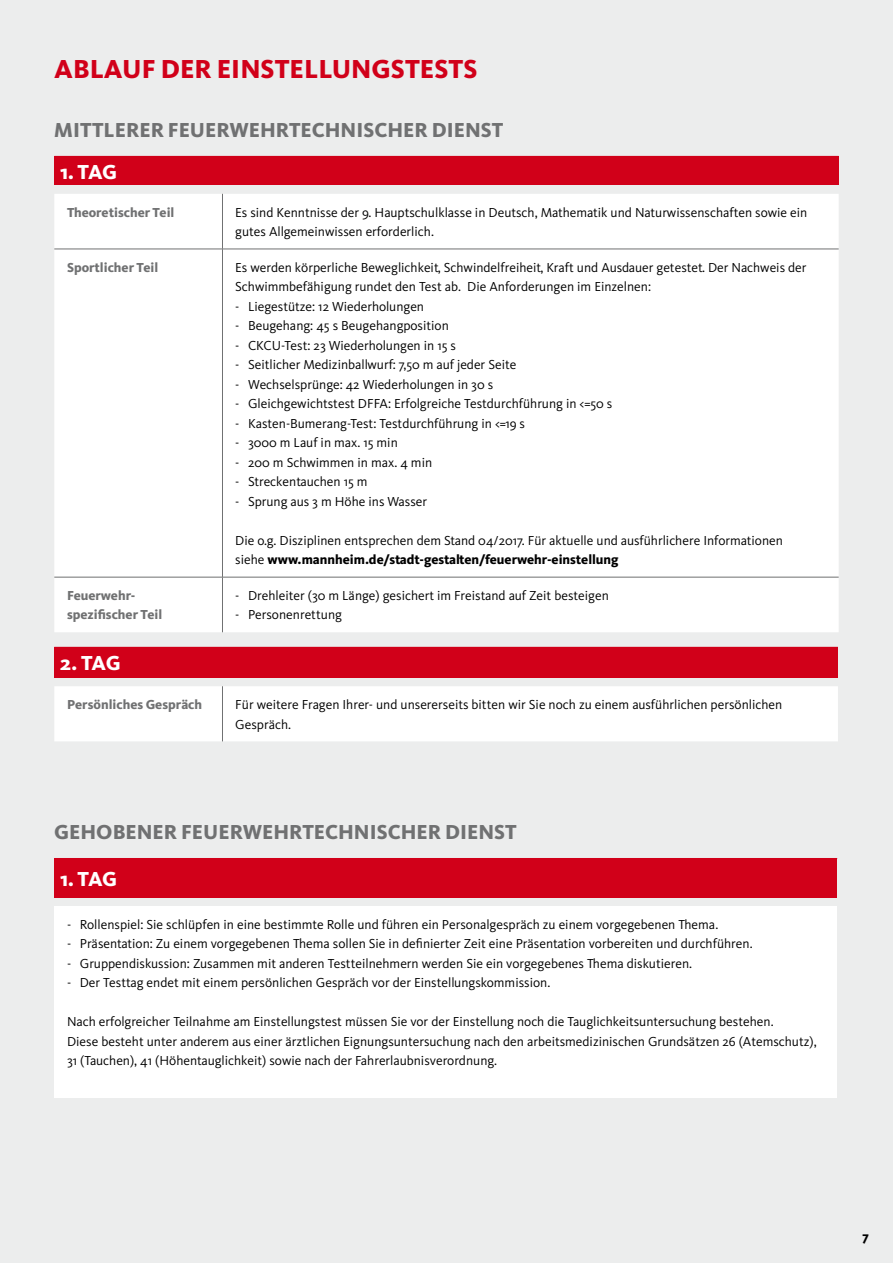
<style>
.page{position:relative;width:893px;height:1263px;background:#eceded}
.page>*{position:absolute;margin:0;border:0;box-sizing:border-box;transform-origin:0 0}
.t1{font:800 27px "Kievit";color:#d10019}
.t2{font:800 21px "Kievit";color:#707172}
.t3{font:800 21px "Kievit";letter-spacing:-.035em;color:#fff}
.t4{font:13.5px/19.5px "Kievit";color:#000}
.t5{font:800 13.5px/19.5px "Kievit";color:#707172}
.t6{font:800 13.5px "Kievit";color:#000}
.s1{font-weight:800}
</style>
<div class="page">
<div style="left:54px;top:156px;width:785px;height:29px;background:#d10019"></div>
<div style="left:54px;top:194px;width:785px;height:55px;background:#fff"></div>
<div style="left:54px;top:250px;width:785px;height:327px;background:#fff"></div>
<div style="left:54px;top:578px;width:785px;height:54px;background:#fff"></div>
<hr style="left:222px;top:194px;width:1px;height:55px;background:#707172">
<hr style="left:54px;top:249px;width:168px;height:1px;background:#707172">
<hr style="left:222px;top:249px;width:617px;height:1px;background:#707172">
<hr style="left:222px;top:249px;width:1px;height:328px;background:#707172">
<hr style="left:54px;top:577px;width:168px;height:1px;background:#707172">
<hr style="left:222px;top:577px;width:617px;height:1px;background:#707172">
<hr style="left:222px;top:577px;width:1px;height:55px;background:#707172">
<div style="left:54px;top:858px;width:783px;height:39px;background:#d10019"></div>
<div style="left:54px;top:906px;width:783px;height:192px;background:#fff"></div>
<div style="left:54px;top:647px;width:784px;height:31px;background:#d10019"></div>
<div style="left:54px;top:686px;width:784px;height:55px;background:#fff"></div>
<hr style="left:222px;top:686px;width:1px;height:55px;background:#707172">
<h1 class="t1" style="left:54px;top:52px;width:425px">ABLAUF DER EINSTELLUNGSTESTS</h1>
<h2 class="t2" style="left:54px;top:117px;width:451px">MITTLERER FEUERWEHRTECHNISCHER DIENST</h2>
<h2 class="t3" style="left:60px;top:159px;width:58px">1. TAG</h2>
<p class="t5" style="left:67px;top:202px;width:109px">Theoretischer Teil</p>
<p class="t4" style="left:235px;top:202px;width:574px">Es sind Kenntnisse der 9. Hauptschulklasse in Deutsch, Mathematik und Naturwissenschaften sowie ein gutes Allgemeinwissen erforderlich.</p>
<p class="t5" style="left:67px;top:257px;width:93px">Sportlicher Teil</p>
<p class="t4" style="left:235px;top:257px;width:573px">Es werden körperliche Beweglichkeit, Schwindelfreiheit, Kraft und Ausdauer getestet. Der Nachweis der<br>Schwimmbefähigung rundet den Test ab. Die Anforderungen im Einzelnen:</p>
<p class="t4" style="left:235px;top:296px;width:190px">- Liegestütze: 12 Wiederholungen</p>
<p class="t4" style="left:235px;top:316px;width:215px">- Beugehang: 45 s Beugehangposition</p>
<p class="t4" style="left:235px;top:335px;width:222px">- CKCU-Test: 23 Wiederholungen in 15 s</p>
<p class="t4" style="left:235px;top:355px;width:283px">- Seitlicher Medizinballwurf: 7,50 m auf jeder Seite</p>
<p class="t4" style="left:235px;top:374px;width:260px">- Wechselsprünge: 42 Wiederholungen in 30 s</p>
<p class="t4" style="left:235px;top:394px;width:379px">- Gleichgewichtstest DFFA: Erfolgreiche Testdurchführung in &lt;=50 s</p>
<p class="t4" style="left:235px;top:413px;width:291px">- Kasten-Bumerang-Test: Testdurchführung in &lt;=19 s</p>
<p class="t4" style="left:235px;top:433px;width:164px">- 3000 m Lauf in max. 15 min</p>
<p class="t4" style="left:235px;top:452px;width:198px">- 200 m Schwimmen in max. 4 min</p>
<p class="t4" style="left:235px;top:472px;width:134px">- Streckentauchen 15 m</p>
<p class="t4" style="left:235px;top:491px;width:193px">- Sprung aus 3 m Höhe ins Wasser</p>
<p class="t4" style="left:235px;top:530px;width:549px">Die o.g. Disziplinen entsprechen dem Stand 04/2017. Für aktuelle und ausführlichere Informationen siehe <span class="s1">www.mannheim.de/stadt-gestalten/feuerwehr-einstellung</span></p>
<p class="t5" style="left:67px;top:585px;width:97px">Feuerwehr&shy;spezifischer Teil</p>
<p class="t4" style="left:235px;top:585px;width:375px">- Drehleiter (30 m Länge) gesichert im Freistand auf Zeit besteigen</p>
<p class="t4" style="left:235px;top:605px;width:108px">- Personenrettung</p>
<h2 class="t3" style="left:60px;top:650px;width:62px">2. TAG</h2>
<p class="t5" style="left:67px;top:695px;width:137px">Persönliches Gespräch</p>
<p class="t4" style="left:235px;top:695px;width:549px">Für weitere Fragen Ihrer- und unsererseits bitten wir Sie noch zu einem ausführlichen persönlichen<br>Gespräch.</p>
<h2 class="t2" style="left:54px;top:819px;width:464px">GEHOBENER FEUERWEHRTECHNISCHER DIENST</h2>
<h2 class="t3" style="left:60px;top:866px;width:58px">1. TAG</h2>
<p class="t4" style="left:67px;top:914px;width:653px">- Rollenspiel: Sie schlüpfen in eine bestimmte Rolle und führen ein Personalgespräch zu einem vorgegebenen Thema.</p>
<p class="t4" style="left:67px;top:934px;width:687px">- Präsentation: Zu einem vorgegebenen Thema sollen Sie in definierter Zeit eine Präsentation vorbereiten und durchführen.</p>
<p class="t4" style="left:67px;top:953px;width:627px">- Gruppendiskussion: Zusammen mit anderen Testteilnehmern werden Sie ein vorgegebenes Thema diskutieren.</p>
<p class="t4" style="left:67px;top:973px;width:485px">- Der Testtag endet mit einem persönlichen Gespräch vor der Einstellungskommission.</p>
<p class="t4" style="left:67px;top:1012px;width:751px">Nach erfolgreicher Teilnahme am Einstellungstest müssen Sie vor der Einstellung noch die Tauglichkeitsuntersuchung bestehen.<br>Diese besteht unter anderem aus einer ärztlichen Eignungsuntersuchung nach den arbeitsmedizinischen Grundsätzen 26 (Atemschutz),<br>31 (Tauchen), 41 (Höhentauglichkeit) sowie nach der Fahrerlaubnisverordnung.</p>
<p class="t6" style="left:862px;top:1228px;width:8px">7</p>
</div>
